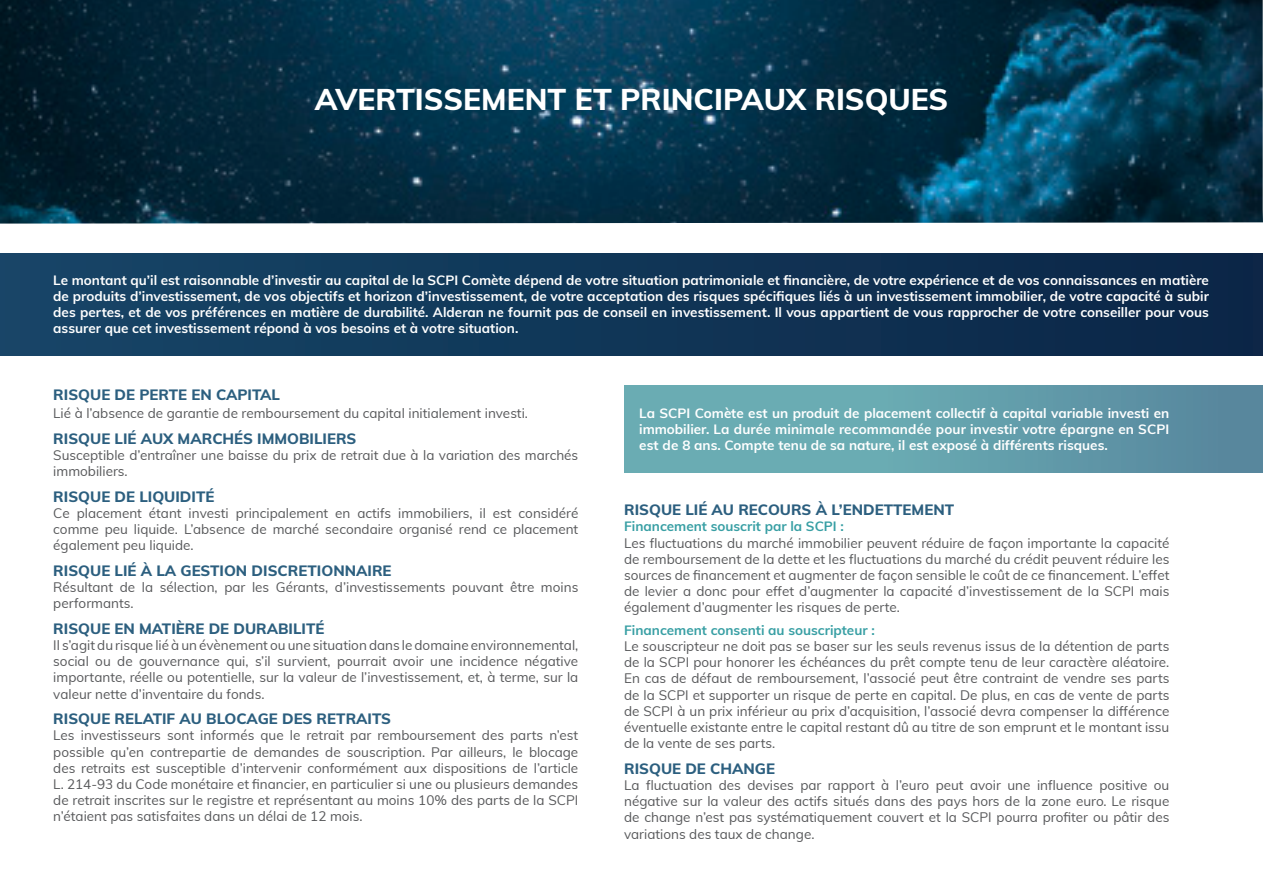
<style>
.page{position:relative;width:1263px;height:893px;background:#fff}
.page>*{position:absolute;margin:0;border:0;box-sizing:border-box;transform-origin:0 0}
.t1{font:800 30px "Muli";color:#fff}
.t2{font:800 15px "Muli";color:#2c5f7f}
.t3{font:13.5px/16.2px "Muli";color:#57585a;text-align:justify}
.t4{font:700 13.5px/16.2px "Muli";color:#fff;text-align:justify}
.t5{font:700 13.5px "Muli";color:#389fa4}
</style>
<div class="page">
<img style="left:0;top:0;width:1263px;height:224px">
<div style="left:624px;top:385px;width:639px;height:87px;background:linear-gradient(to right,#6fb6b9,#598a9f)"></div>
<div style="left:0;top:254px;width:1263px;height:101px;background:linear-gradient(to right,#174667,#0b2546)"></div>
<p class="t1" style="left:315px;top:77px;width:635px">AVERTISSEMENT ET PRINCIPAUX RISQUES</p>
<p class="t4" style="left:53px;top:271px;width:1157px">Le montant qu’il est raisonnable d’investir au capital de la SCPI Comète dépend de votre situation patrimoniale et financière, de votre expérience et de vos connaissances en matière de produits d’investissement, de vos objectifs et horizon d’investissement, de votre acceptation des risques spécifiques liés à un investissement immobilier, de votre capacité à subir des pertes, et de vos préférences en matière de durabilité. Alderan ne fournit pas de conseil en investissement. Il vous appartient de vous rapprocher de votre conseiller pour vous assurer que cet investissement répond à vos besoins et à votre situation.</p>
<p class="t2" style="left:53px;top:384px;width:228px">RISQUE DE PERTE EN CAPITAL</p>
<p class="t3" style="left:53px;top:405px;width:476px">Lié à l’absence de garantie de remboursement du capital initialement investi.</p>
<p class="t2" style="left:53px;top:428px;width:305px">RISQUE LIÉ AUX MARCHÉS IMMOBILIERS</p>
<p class="t3" style="left:53px;top:447px;width:526px">Susceptible d’entraîner une baisse du prix de retrait due à la variation des marchés immobiliers.</p>
<p class="t2" style="left:53px;top:485px;width:163px">RISQUE DE LIQUIDITÉ</p>
<p class="t3" style="left:53px;top:504px;width:527px">Ce placement étant investi principalement en actifs immobiliers, il est considéré comme peu liquide. L’absence de marché secondaire organisé rend ce placement également peu liquide.</p>
<p class="t2" style="left:53px;top:560px;width:340px">RISQUE LIÉ À LA GESTION DISCRETIONNAIRE</p>
<p class="t3" style="left:53px;top:579px;width:527px">Résultant de la sélection, par les Gérants, d’investissements pouvant être moins performants.</p>
<p class="t2" style="left:53px;top:617px;width:273px">RISQUE EN MATIÈRE DE DURABILITÉ</p>
<p class="t3" style="left:53px;top:636px;width:527px">Il s’agit du risque lié à un évènement ou une situation dans le domaine environnemental, social ou de gouvernance qui, s’il survient, pourrait avoir une incidence négative importante, réelle ou potentielle, sur la valeur de l’investissement, et, à terme, sur la valeur nette d’inventaire du fonds.</p>
<p class="t2" style="left:53px;top:708px;width:339px">RISQUE RELATIF AU BLOCAGE DES RETRAITS</p>
<p class="t3" style="left:53px;top:727px;width:527px">Les investisseurs sont informés que le retrait par remboursement des parts n’est possible qu’en contrepartie de demandes de souscription. Par ailleurs, le blocage des retraits est susceptible d’intervenir conformément aux dispositions de l’article L. 214-93 du Code monétaire et financier, en particulier si une ou plusieurs demandes de retrait inscrites sur le registre et représentant au moins 10% des parts de la SCPI n’étaient pas satisfaites dans un délai de 12 mois.</p>
<p class="t4" style="left:639px;top:404px;width:532px">La SCPI Comète est un produit de placement collectif à capital variable investi en immobilier. La durée minimale recommandée pour investir votre épargne en SCPI est de 8 ans. Compte tenu de sa nature, il est exposé à différents risques.</p>
<p class="t2" style="left:624px;top:499px;width:332px">RISQUE LIÉ AU RECOURS À L’ENDETTEMENT</p>
<p class="t5" style="left:624px;top:517px;width:221px">Financement souscrit par la SCPI :</p>
<p class="t3" style="left:624px;top:534px;width:547px">Les fluctuations du marché immobilier peuvent réduire de façon importante la capacité de remboursement de la dette et les fluctuations du marché du crédit peuvent réduire les sources de financement et augmenter de façon sensible le coût de ce financement. L’effet de levier a donc pour effet d’augmenter la capacité d’investissement de la SCPI mais également d’augmenter les risques de perte.</p>
<p class="t5" style="left:624px;top:620px;width:252px">Financement consenti au souscripteur :</p>
<p class="t3" style="left:624px;top:637px;width:547px">Le souscripteur ne doit pas se baser sur les seuls revenus issus de la détention de parts de la SCPI pour honorer les échéances du prêt compte tenu de leur caractère aléatoire.<br>En cas de défaut de remboursement, l’associé peut être contraint de vendre ses parts de la SCPI et supporter un risque de perte en capital. De plus, en cas de vente de parts de SCPI à un prix inférieur au prix d’acquisition, l’associé devra compenser la différence éventuelle existante entre le capital restant dû au titre de son emprunt et le montant issu de la vente de ses parts.</p>
<p class="t2" style="left:624px;top:757px;width:152px">RISQUE DE CHANGE</p>
<p class="t3" style="left:624px;top:776px;width:547px">La fluctuation des devises par rapport à l’euro peut avoir une influence positive ou négative sur la valeur des actifs situés dans des pays hors de la zone euro. Le risque de change n’est pas systématiquement couvert et la SCPI pourra profiter ou pâtir des variations des taux de change.</p>
</div>
